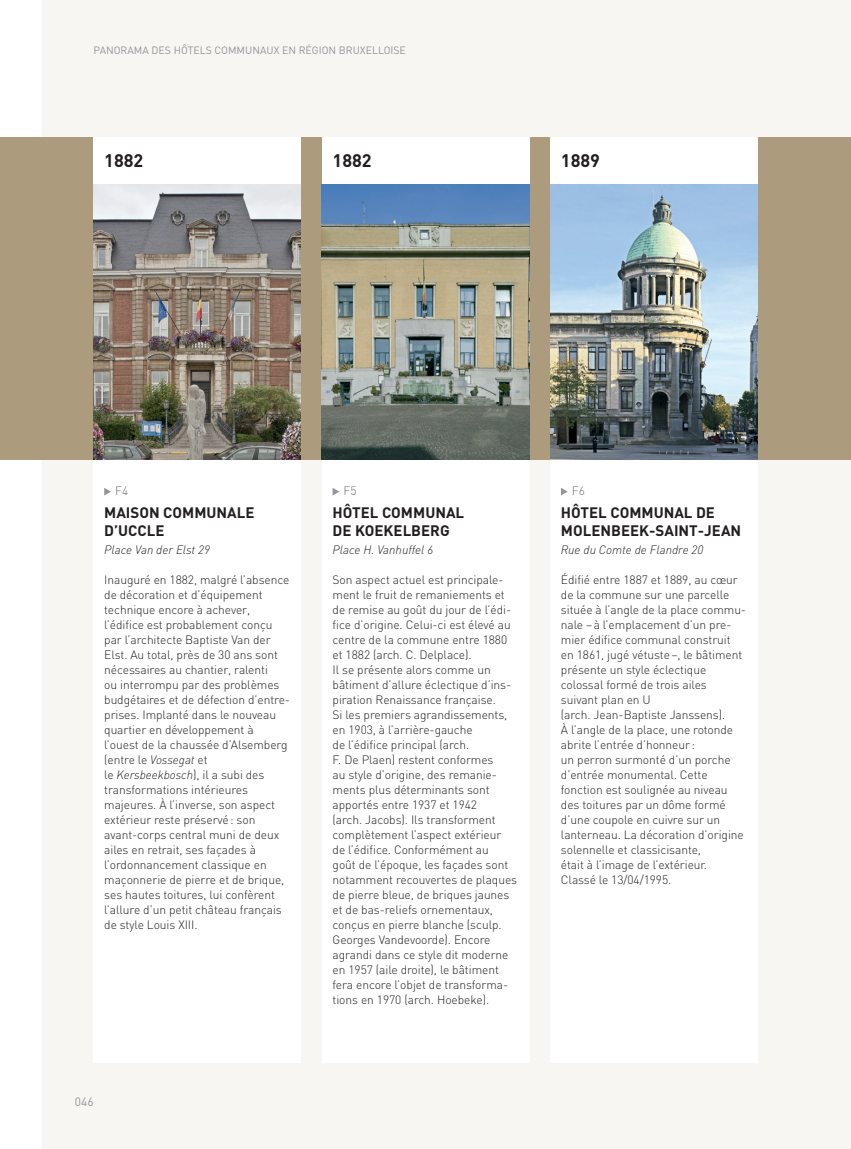
<style>
.page{position:relative;width:851px;height:1149px;background:#fff}
.page>*{position:absolute;margin:0;border:0;box-sizing:border-box;transform-origin:0 0}
.t1{font:700 18px "DIN";color:#231f20}
.t2{font:700 15px/18px "DIN";color:#231f20}
.t3{font:300 12px/15px "DIN";letter-spacing:-.005em;color:#231f20}
.t4{font:italic 300 12px "DINOT";color:#231f20}
.t5{font:300 12px "DIN";color:#6c6d70}
.t6{font:12px "DIN";color:#939598}
.t7{font:10.5px "DIN";color:#939598}
.s1{font-family:"DINOT";font-style:italic}
</style>
<div class="page">
<div style="left:43px;top:0;width:807px;height:1148px;background:#f8f6f3"></div>
<div style="left:0;top:137px;width:850px;height:322px;background:#ad9b7e"></div>
<div style="left:322px;top:137px;width:207px;height:47px;background:#fff"></div>
<div style="left:322px;top:459px;width:207px;height:603px;background:#fff"></div>
<svg style="left:332px;top:488px;width:7px;height:7px"></svg>
<img style="left:322px;top:184px;width:207px;height:275px">
<div style="left:550px;top:137px;width:207px;height:47px;background:#fff"></div>
<div style="left:550px;top:457px;width:207px;height:605px;background:#fff"></div>
<svg style="left:561px;top:488px;width:6px;height:7px"></svg>
<img style="left:550px;top:184px;width:207px;height:275px">
<div style="left:94px;top:137px;width:206px;height:47px;background:#fff"></div>
<div style="left:94px;top:459px;width:206px;height:603px;background:#fff"></div>
<svg style="left:104px;top:488px;width:7px;height:7px"></svg>
<img style="left:94px;top:184px;width:206px;height:275px">
<p class="t7" style="left:94px;top:44px;width:314px">PANORAMA DES HÔTELS COMMUNAUX EN RÉGION BRUXELLOISE</p>
<h1 class="t1" style="left:104px;top:148px;width:41px">1882</h1>
<h1 class="t1" style="left:332px;top:148px;width:41px">1882</h1>
<h1 class="t1" style="left:561px;top:148px;width:41px">1889</h1>
<p class="t5" style="left:115px;top:483px;width:15px">F4</p>
<p class="t2" style="left:104px;top:502px;width:152px">MAISON COMMUNALE<br>D’UCCLE</p>
<p class="t4" style="left:104px;top:542px;width:107px">Place Van der Elst 29</p>
<p class="t3" style="left:104px;top:571px;width:187px">Inauguré en 1882, malgré l’absence de décoration et d’équipement technique encore à achever, l’édifice est probablement conçu par l’architecte Baptiste Van der<br>Elst. Au total, près de 30 ans sont nécessaires au chantier, ralenti<br>ou interrompu par des problèmes budgétaires et de défection d’entre&shy;prises. Implanté dans le nouveau quartier en développement à l’ouest de la chaussée d’Alsemberg (entre le <span class="s1">Vossegat</span> et<br>le <span class="s1">Kersbeekbosch</span>), il a subi des transformations intérieures majeures. À l’inverse, son aspect extérieur reste préservé: son avant-corps central muni de deux ailes en retrait, ses façades à l’ordonnancement classique en maçonnerie de pierre et de brique, ses hautes toitures, lui confèrent l’allure d’un petit château français de style Louis XIII.</p>
<p class="t6" style="left:75px;top:1094px;width:20px">046</p>
<p class="t5" style="left:343px;top:483px;width:15px">F5</p>
<p class="t2" style="left:332px;top:502px;width:133px">HÔTEL COMMUNAL<br>DE KOEKELBERG</p>
<p class="t4" style="left:332px;top:542px;width:102px">Place H. Vanhuffel 6</p>
<p class="t3" style="left:332px;top:571px;width:186px">Son aspect actuel est principale&shy;ment le fruit de remaniements et de remise au goût du jour de l’édi&shy;fice d’origine. Celui-ci est élevé au centre de la commune entre 1880 et 1882 (arch. C. Delplace).<br>Il se présente alors comme un bâtiment d’allure éclectique d’ins&shy;piration Renaissance française.<br>Si les premiers agrandissements, en 1903, à l’arrière-gauche<br>de l’édifice principal (arch.<br>F. De Plaen) restent conformes<br>au style d’origine, des remanie&shy;ments plus déterminants sont apportés entre 1937 et 1942<br>(arch. Jacobs). Ils transforment complètement l’aspect extérieur<br>de l’édifice. Conformément au<br>goût de l’époque, les façades sont notamment recouvertes de plaques de pierre bleue, de briques jaunes et de bas-reliefs ornementaux, conçus en pierre blanche (sculp.<br>Georges Vandevoorde). Encore agrandi dans ce style dit moderne en 1957 (aile droite), le bâtiment fera encore l’objet de transforma&shy;tions en 1970 (arch. Hoebeke).</p>
<p class="t5" style="left:571px;top:483px;width:15px">F6</p>
<p class="t2" style="left:561px;top:502px;width:182px">HÔTEL COMMUNAL DE<br>MOLENBEEK-SAINT-JEAN</p>
<p class="t4" style="left:561px;top:542px;width:144px">Rue du Comte de Flandre 20</p>
<p class="t3" style="left:561px;top:571px;width:187px">Édifié entre 1887 et 1889, au cœur de la commune sur une parcelle située à l’angle de la place commu&shy;nale –à l’emplacement d’un pre&shy;mier édifice communal construit en 1861, jugé vétuste–, le bâtiment présente un style éclectique colossal formé de trois ailes suivant plan en U<br>(arch. Jean-Baptiste Janssens).<br>À l’angle de la place, une rotonde abrite l’entrée d’honneur :<br>un perron surmonté d’un porche d’entrée monumental. Cette fonction est soulignée au niveau des toitures par un dôme formé d’une coupole en cuivre sur un lanterneau. La décoration d’origine solennelle et classicisante,<br>était à l’image de l’extérieur.<br>Classé le 13/04/1995.</p>
</div>
